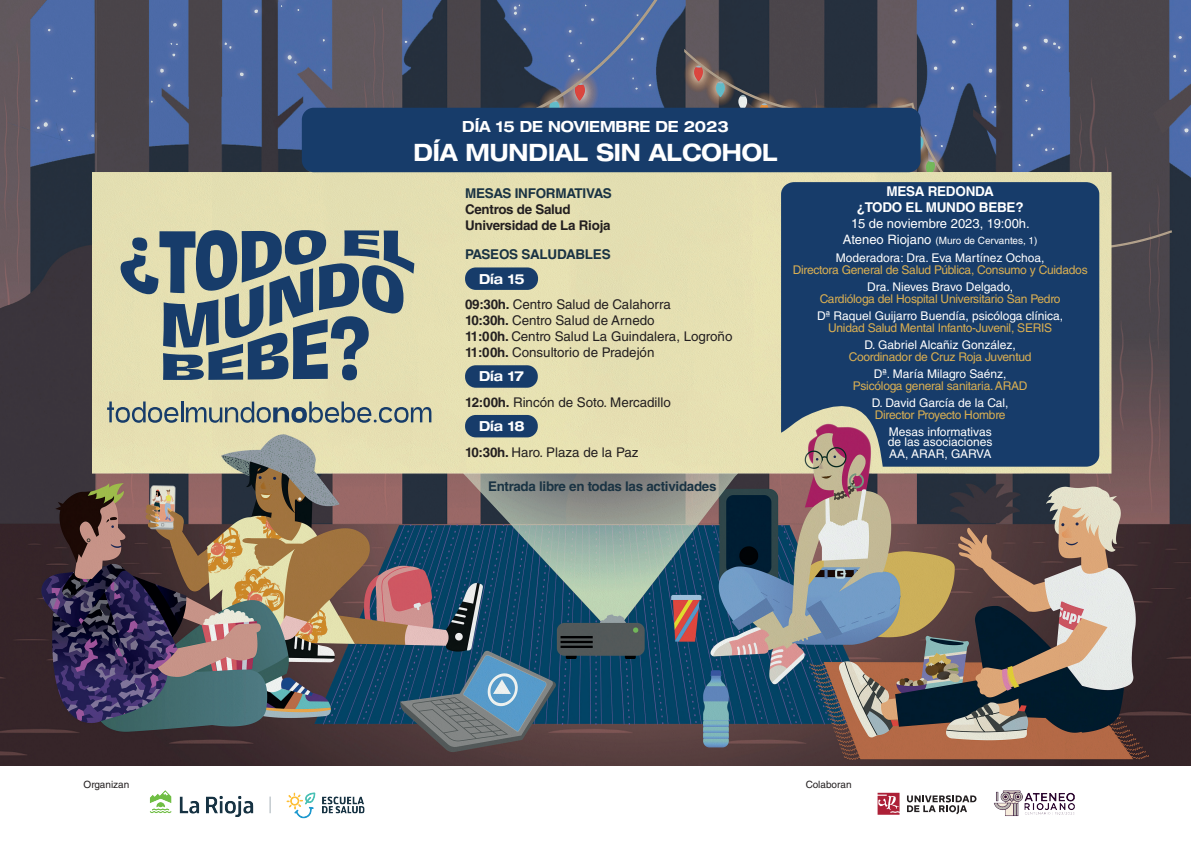
<style>
.page{position:relative;width:1191px;height:842px;background:#fff}
.page>*{position:absolute;margin:0;border:0;box-sizing:border-box;transform-origin:0 0}
.t1{font:700 expanded 24px "Helvetica Neue LT Std";letter-spacing:-.005em;color:#fff;scale:.9 1}
.t2{font:700 expanded 15.4px "Helvetica Neue LT Std";letter-spacing:-.005em;color:#fff;scale:.9 1}
.t3{font:700 expanded 13.9px "Helvetica Neue LT Std";letter-spacing:-.005em;color:#fff;scale:.9 1}
.t4{font:700 13.5px "Helvetica LT Std";letter-spacing:-.02em;color:#1a3343}
.t5{font:700 13.5px/16px "Helvetica LT Std";letter-spacing:-.02em;color:#fff;text-align:center}
.t6{font:13.4px/16px "Helvetica LT Std";color:#231f20}
.t7{font:700 13.4px/16px "Helvetica LT Std";letter-spacing:-.02em;color:#231f20}
.t8{font:700 13.4px "Helvetica LT Std";letter-spacing:-.02em;color:#1a3343}
.t9{font:13px "Helvetica LT Std";color:#fff}
.t10{font:12px/10px "Helvetica LT Std";color:#fff}
.t11{font:12px "Helvetica LT Std";letter-spacing:-.02em;color:#daaf52}
.t12{font:10px "Helvetica LT Std";color:#fff}
.t13{font:10px "Helvetica LT Std";color:#231f20}
.s1{font-weight:700}
.s2{font-size:13px}
</style>
<div class="page">
<img style="left:0;top:0;width:1191px;height:765px">
<div style="left:465px;top:267px;width:73px;height:23px;background:#173c6a;border-radius:11px"></div>
<div style="left:465px;top:365px;width:73px;height:23px;background:#173c6a;border-radius:11px"></div>
<div style="left:465px;top:415px;width:73px;height:22px;background:#173c6a;border-radius:11px"></div>
<svg style="left:877px;top:793px;width:22px;height:22px"></svg>
<svg style="left:907px;top:795px;width:69px;height:19px"></svg>
<img style="left:994px;top:790px;width:81px;height:26px">
<img style="left:149px;top:790px;width:216px;height:29px">
<svg style="left:121px;top:230px;width:293px;height:150px;background:#859390"></svg>
<svg style="left:107px;top:401px;width:71px;height:22px;background:#a4ab9a"></svg>
<hr style="left:181px;top:401px;width:2px;height:21px;background:#173c6a">
<svg style="left:186px;top:401px;width:245px;height:22px;background:#a7ad9c"></svg>
<div style="left:781px;top:182px;width:318px;height:285px;background:#173c6a"></div>
<div style="left:302px;top:108px;width:618px;height:64px;background:#173c6a;border-radius:12px"></div>
<p class="t2" style="left:462px;top:117px;width:297px">DÍA 15 DE NOVIEMBRE DE 2023</p>
<h1 class="t1" style="left:413px;top:137px;width:406px">DÍA MUNDIAL SIN ALCOHOL</h1>
<p class="t4" style="left:465px;top:185px;width:148px">MESAS INFORMATIVAS</p>
<p class="t7" style="left:465px;top:201px;width:147px">Centros de Salud<br>Universidad de La Rioja</p>
<p class="t4" style="left:465px;top:246px;width:147px">PASEOS SALUDABLES</p>
<p class="t3" style="left:479px;top:270px;width:52px">Día 15</p>
<p class="t6" style="left:465px;top:296px;width:269px"><span class="s1">09:30h.</span> Centro Salud de Calahorra<br><span class="s1">10:30h.</span> Centro Salud de Arnedo<br><span class="s1">11:00h.</span> Centro Salud La Guindalera, Logroño <span class="s1">11:00h.</span> Consultorio de Pradejón</p>
<p class="t3" style="left:479px;top:368px;width:51px">Día 17</p>
<p class="t6" style="left:465px;top:394px;width:207px"><span class="s1">12:00h.</span> Rincón de Soto. Mercadillo</p>
<p class="t3" style="left:479px;top:417px;width:52px">Día 18</p>
<p class="t6" style="left:465px;top:444px;width:175px"><span class="s1">10:30h.</span> Haro. Plaza de la Paz</p>
<p class="t8" style="left:488px;top:478px;width:230px">Entrada libre en todas las actividades</p>
<p class="t5" style="left:856px;top:183px;width:168px">MESA REDONDA<br>¿TODO EL MUNDO BEBE?</p>
<p class="t9" style="left:851px;top:215px;width:180px">15 de noviembre 2023, 19:00h.</p>
<p class="t12" style="left:843px;top:234px;width:196px"><span class="s2">Ateneo Riojano</span> (Muro de Cervantes, 1)</p>
<p class="t10" style="left:836px;top:252px;width:210px">Moderadora: Dra. Eva Martínez Ochoa,</p>
<p class="t11" style="left:792px;top:262px;width:296px">Directora General de Salud Pública, Consumo y Cuidados</p>
<p class="t10" style="left:867px;top:281px;width:147px">Dra. Nieves Bravo Delgado,</p>
<p class="t11" style="left:820px;top:291px;width:242px">Cardióloga del Hospital Universitario San Pedro</p>
<p class="t10" style="left:817px;top:310px;width:247px">Dª Raquel Guijarro Buendía, psicóloga clínica,</p>
<p class="t11" style="left:828px;top:320px;width:226px">Unidad Salud Mental Infanto-Juvenil, SERIS</p>
<p class="t10" style="left:864px;top:339px;width:153px">D. Gabriel Alcañiz González,</p>
<p class="t11" style="left:848px;top:349px;width:184px">Coordinador de Cruz Roja Juventud</p>
<p class="t10" style="left:873px;top:368px;width:134px">Dª. María Milagro Saénz,</p>
<p class="t11" style="left:852px;top:378px;width:176px">Psicóloga general sanitaria. ARAD</p>
<p class="t10" style="left:871px;top:397px;width:138px">D. David García de la Cal,</p>
<p class="t11" style="left:874px;top:407px;width:132px">Director Proyecto Hombre</p>
<p class="t10" style="left:887px;top:426px;width:106px">Mesas informativas de las asociaciones</p>
<p class="t10" style="left:889px;top:448px;width:104px">AA, ARAR, GARVA</p>
<p class="t13" style="left:84px;top:779px;width:47px">Organizan</p>
<p class="t13" style="left:805px;top:779px;width:47px">Colaboran</p>
</div>
